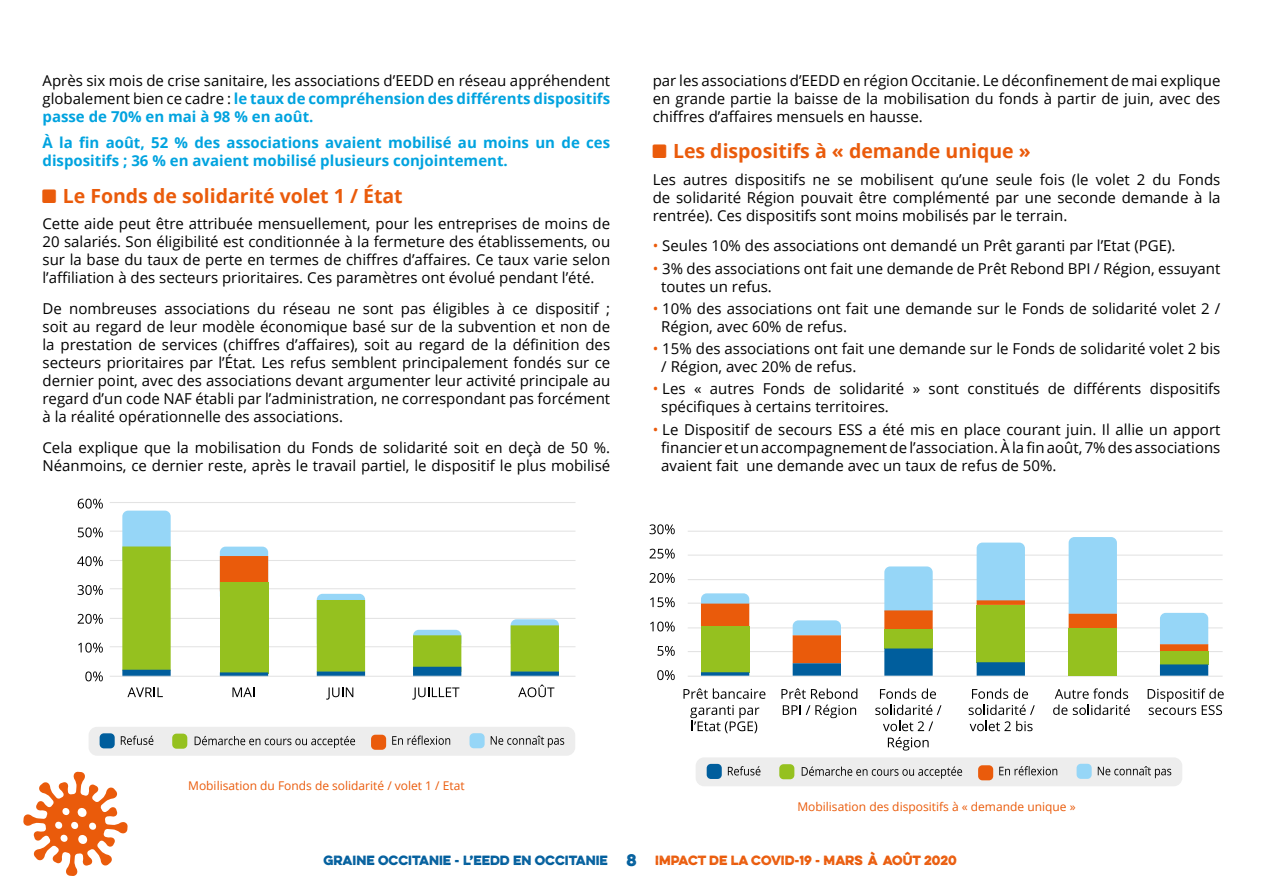
<style>
.page{position:relative;width:1263px;height:893px;background:#fff}
.page>*{position:absolute;margin:0;border:0;box-sizing:border-box;transform-origin:0 0}
.t1{font:700 19.5px "Open Sans";color:#ea5b0b}
.t2{font:15px/18px "Open Sans";color:#000;text-align:justify}
.t3{font:700 15px/18px "Open Sans";color:#00a3df}
.t4{font:700 15px "Eveleth Dot";color:#005e9d}
.Texte_courant{font:12px "Open Sans";color:#ea5b0b}
.t5{font:700 12px "Eveleth Dot";color:#005e9d}
.t6{font:700 12px "Eveleth Dot";color:#ea5b0b}
.s1{font-weight:700;color:#00a3df}
.s2{font-family:"Web Hosting Hub Glyphs";font-weight:400;font-size:13.5px}
.s3{color:#ea5b0b}
</style>
<div class="page">
<svg style="left:23px;top:772px;width:105px;height:104px"></svg>
<div style="left:696px;top:757px;width:486px;height:29px;background:#ededed;border-radius:9px"></div>
<div style="left:707px;top:764px;width:15px;height:15px;background:#005e9d;border-radius:4px"></div>
<div style="left:978px;top:765px;width:15px;height:15px;background:#ea5b0b;border-radius:4px"></div>
<div style="left:1076px;top:764px;width:16px;height:15px;background:#96d6f7;border-radius:4px"></div>
<div style="left:779px;top:764px;width:15px;height:15px;background:#95c11f;border-radius:4px"></div>
<svg style="left:728px;top:766px;width:32px;height:9px"></svg>
<svg style="left:1098px;top:766px;width:73px;height:12px"></svg>
<svg style="left:999px;top:766px;width:58px;height:9px"></svg>
<svg style="left:802px;top:766px;width:160px;height:13px"></svg>
<svg style="left:888px;top:737px;width:41px;height:13px"></svg>
<hr style="left:688px;top:651px;width:534px;height:1px;background:#e3e3e3">
<hr style="left:688px;top:627px;width:534px;height:1px;background:#e3e3e3">
<hr style="left:688px;top:603px;width:534px;height:1px;background:#e3e3e3">
<hr style="left:688px;top:579px;width:534px;height:1px;background:#e3e3e3">
<hr style="left:688px;top:555px;width:534px;height:1px;background:#e3e3e3">
<hr style="left:688px;top:531px;width:534px;height:1px;background:#e3e3e3">
<hr style="left:688px;top:676px;width:534px;height:1px;background:#e3e3e3">
<svg style="left:649px;top:524px;width:26px;height:10px"></svg>
<svg style="left:649px;top:549px;width:26px;height:10px"></svg>
<svg style="left:649px;top:573px;width:26px;height:10px"></svg>
<svg style="left:650px;top:597px;width:25px;height:10px"></svg>
<svg style="left:650px;top:622px;width:25px;height:9px"></svg>
<svg style="left:657px;top:646px;width:18px;height:10px"></svg>
<svg style="left:657px;top:670px;width:18px;height:10px"></svg>
<svg style="left:701px;top:593px;width:48px;height:33px"></svg>
<div style="left:701px;top:626px;width:48px;height:47px;background:#95c11f"></div>
<svg style="left:701px;top:672px;width:48px;height:4px"></svg>
<svg style="left:884px;top:566px;width:49px;height:63px"></svg>
<div style="left:884px;top:629px;width:49px;height:19px;background:#95c11f"></div>
<svg style="left:884px;top:648px;width:49px;height:28px"></svg>
<svg style="left:977px;top:543px;width:48px;height:62px"></svg>
<div style="left:977px;top:605px;width:48px;height:57px;background:#95c11f"></div>
<svg style="left:977px;top:662px;width:48px;height:14px"></svg>
<svg style="left:1160px;top:613px;width:48px;height:38px"></svg>
<div style="left:1160px;top:651px;width:48px;height:14px;background:#95c11f"></div>
<svg style="left:1160px;top:664px;width:48px;height:12px"></svg>
<svg style="left:1068px;top:537px;width:49px;height:91px"></svg>
<div style="left:1068px;top:628px;width:49px;height:48px;background:#95c11f"></div>
<svg style="left:793px;top:620px;width:48px;height:56px"></svg>
<svg style="left:683px;top:688px;width:82px;height:11px"></svg>
<svg style="left:690px;top:705px;width:69px;height:28px"></svg>
<svg style="left:781px;top:688px;width:76px;height:11px"></svg>
<svg style="left:783px;top:705px;width:73px;height:13px"></svg>
<svg style="left:922px;top:688px;width:14px;height:11px"></svg>
<svg style="left:1014px;top:688px;width:14px;height:11px"></svg>
<svg style="left:880px;top:688px;width:36px;height:11px"></svg>
<svg style="left:972px;top:688px;width:36px;height:11px"></svg>
<svg style="left:875px;top:705px;width:66px;height:10px"></svg>
<svg style="left:883px;top:721px;width:50px;height:10px"></svg>
<svg style="left:969px;top:705px;width:66px;height:10px"></svg>
<svg style="left:970px;top:721px;width:62px;height:10px"></svg>
<svg style="left:1053px;top:688px;width:77px;height:27px"></svg>
<svg style="left:1148px;top:688px;width:76px;height:27px"></svg>
<div style="left:89px;top:727px;width:486px;height:29px;background:#ededed;border-radius:9px"></div>
<div style="left:100px;top:733px;width:15px;height:15px;background:#005e9d;border-radius:4px"></div>
<div style="left:371px;top:735px;width:15px;height:15px;background:#ea5b0b;border-radius:4px"></div>
<div style="left:469px;top:733px;width:16px;height:15px;background:#96d6f7;border-radius:4px"></div>
<div style="left:172px;top:734px;width:15px;height:15px;background:#95c11f;border-radius:4px"></div>
<svg style="left:121px;top:736px;width:32px;height:9px"></svg>
<svg style="left:392px;top:735px;width:58px;height:10px"></svg>
<svg style="left:491px;top:735px;width:73px;height:13px"></svg>
<svg style="left:195px;top:736px;width:160px;height:12px"></svg>
<hr style="left:110px;top:646px;width:465px;height:1px;background:#e3e3e3">
<hr style="left:110px;top:618px;width:465px;height:1px;background:#e3e3e3">
<hr style="left:110px;top:588px;width:465px;height:1px;background:#e3e3e3">
<hr style="left:110px;top:560px;width:465px;height:1px;background:#e3e3e3">
<hr style="left:110px;top:531px;width:465px;height:1px;background:#e3e3e3">
<hr style="left:110px;top:502px;width:465px;height:1px;background:#e3e3e3">
<svg style="left:127px;top:687px;width:36px;height:10px"></svg>
<svg style="left:232px;top:687px;width:22px;height:10px"></svg>
<svg style="left:326px;top:687px;width:27px;height:13px"></svg>
<svg style="left:412px;top:687px;width:47px;height:13px"></svg>
<svg style="left:518px;top:684px;width:36px;height:13px"></svg>
<svg style="left:122px;top:511px;width:49px;height:165px"></svg>
<svg style="left:317px;top:594px;width:48px;height:82px"></svg>
<svg style="left:511px;top:619px;width:48px;height:57px"></svg>
<svg style="left:413px;top:630px;width:48px;height:46px"></svg>
<svg style="left:220px;top:547px;width:48px;height:35px"></svg>
<div style="left:220px;top:582px;width:48px;height:92px;background:#95c11f"></div>
<svg style="left:220px;top:672px;width:48px;height:4px"></svg>
<svg style="left:78px;top:499px;width:25px;height:10px"></svg>
<svg style="left:78px;top:527px;width:25px;height:10px"></svg>
<svg style="left:77px;top:556px;width:26px;height:10px"></svg>
<svg style="left:78px;top:585px;width:25px;height:10px"></svg>
<svg style="left:78px;top:614px;width:25px;height:10px"></svg>
<svg style="left:78px;top:643px;width:25px;height:10px"></svg>
<svg style="left:85px;top:671px;width:18px;height:10px"></svg>
<hr style="left:110px;top:676px;width:465px;height:1px;background:#e3e3e3">
<p class="t2" style="left:43px;top:71px;width:569px">Après six mois de crise sanitaire, les associations d’EEDD en réseau appréhendent globalement bien ce cadre : <span class="s1">le taux de compréhension des différents dispositifs passe de 70% en mai à 98 % en août.</span></p>
<p class="t3" style="left:43px;top:134px;width:569px">À la fin août, 52 % des associations avaient mobilisé au moins un de ces dispositifs ; 36 % en avaient mobilisé plusieurs conjointement.</p>
<p class="t1" style="left:43px;top:182px;width:362px"><span class="s2">STOP</span> Le Fonds de solidarité volet 1 / État</p>
<p class="t2" style="left:43px;top:214px;width:569px">Cette aide peut être attribuée mensuellement, pour les entreprises de moins de 20 salariés. Son éligibilité est conditionnée à la fermeture des établissements, ou sur la base du taux de perte en termes de chiffres d’affaires. Ce taux varie selon l’affiliation à des secteurs prioritaires. Ces paramètres ont évolué pendant l’été.</p>
<p class="t2" style="left:43px;top:299px;width:569px">De nombreuses associations du réseau ne sont pas éligibles à ce dispositif ; soit au regard de leur modèle économique basé sur de la subvention et non de la prestation de services (chiffres d’affaires), soit au regard de la définition des secteurs prioritaires par l’État. Les refus semblent principalement fondés sur ce dernier point, avec des associations devant argumenter leur activité principale au regard d’un code NAF établi par l’administration, ne correspondant pas forcément à la réalité opérationnelle des associations.</p>
<p class="t2" style="left:43px;top:438px;width:569px">Cela explique que la mobilisation du Fonds de solidarité soit en deçà de 50 %.<br>Néanmoins, ce dernier reste, après le travail partiel, le dispositif le plus mobilisé</p>
<p class="t2" style="left:653px;top:71px;width:569px">par les associations d’EEDD en région Occitanie. Le déconfinement de mai explique en grande partie la baisse de la mobilisation du fonds à partir de juin, avec des chiffres d’affaires mensuels en hausse.</p>
<p class="t1" style="left:653px;top:137px;width:380px"><span class="s2">STOP</span> Les dispositifs à « demande unique »</p>
<p class="t2" style="left:653px;top:170px;width:569px">Les autres dispositifs ne se mobilisent qu’une seule fois (le volet 2 du Fonds de solidarité Région pouvait être complémenté par une seconde demande à la rentrée). Ces dispositifs sont moins mobilisés par le terrain.</p>
<p class="t2" style="left:653px;top:236px;width:524px"><span class="s3">•</span> Seules 10% des associations ont demandé un Prêt garanti par l’Etat (PGE).</p>
<p class="t2" style="left:661px;top:259px;width:561px;text-indent:-9px"><span class="s3">•</span> 3% des associations ont fait une demande de Prêt Rebond BPI / Région, essuyant toutes un refus.</p>
<p class="t2" style="left:661px;top:299px;width:561px;text-indent:-9px"><span class="s3">•</span> 10% des associations ont fait une demande sur le Fonds de solidarité volet 2 /<br>Région, avec 60% de refus.</p>
<p class="t2" style="left:661px;top:339px;width:561px;text-indent:-9px"><span class="s3">•</span> 15% des associations ont fait une demande sur le Fonds de solidarité volet 2 bis / Région, avec 20% de refus.</p>
<p class="t2" style="left:661px;top:379px;width:561px;text-indent:-9px"><span class="s3">•</span> Les « autres Fonds de solidarité » sont constitués de différents dispositifs spécifiques à certains territoires.</p>
<p class="t2" style="left:661px;top:420px;width:561px;text-indent:-9px"><span class="s3">•</span> Le Dispositif de secours ESS a été mis en place courant juin. Il allie un apport financier et un accompagnement de l’association. À la fin août, 7% des associations avaient fait une demande avec un taux de refus de 50%.</p>
<p class="Texte_courant" style="left:188px;top:777px;width:278px">Mobilisation du Fonds de solidarité / volet 1 / Etat</p>
<p class="Texte_courant" style="left:797px;top:799px;width:280px">Mobilisation des dispositifs à « demande unique »</p>
<p class="t5" style="left:324px;top:851px;width:286px">GRAINE OCCITANIE - L’EEDD EN OCCITANIE</p>
<p class="t4" style="left:626px;top:848px;width:12px">8</p>
<p class="t6" style="left:655px;top:851px;width:303px">IMPACT DE LA COVID-19 - MARS À AOÛT 2020</p>
</div>
